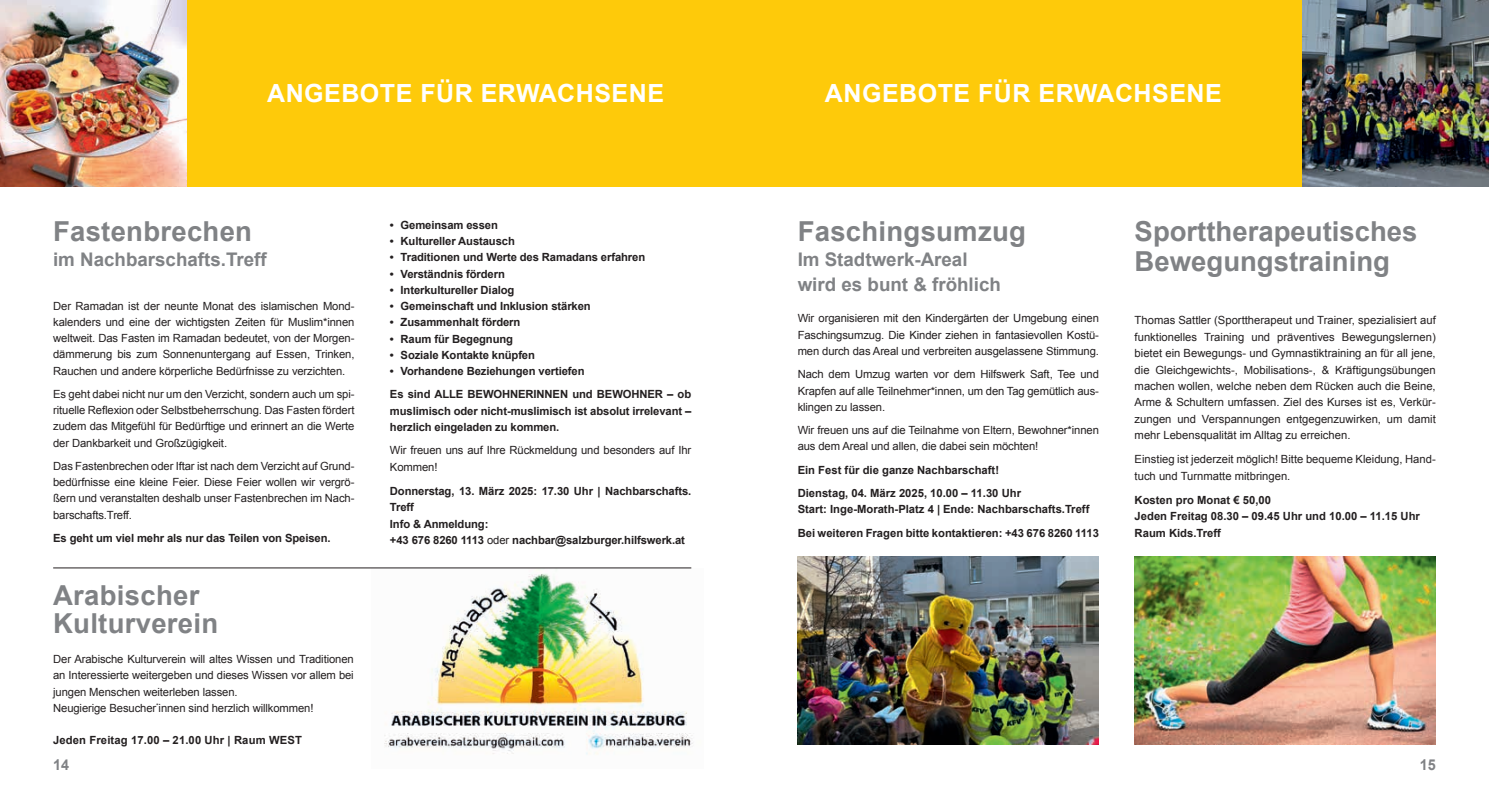
<style>
.page{position:relative;width:1489px;height:787px;background:#fff}
.page>*{position:absolute;margin:0;border:0;box-sizing:border-box;transform-origin:0 0}
.t1{font:700 27.5px/30px "Arial";letter-spacing:.01em;color:#808285}
.t2{font:700 25px "Arial";letter-spacing:.02em;color:#fff}
.t3{font:700 18.75px/25px "Arial";color:#808285}
.t4{font:700 15px "Arial";color:#808285;scale:.96 1}
.t5{font:11.25px/16.2px "Arial";letter-spacing:-.01em;color:#231f20;text-align:justify}
.t6{font:700 11.25px/16.2px "Arial";letter-spacing:-.01em;color:#231f20}
.t7{font:700 11.25px "Arial";letter-spacing:.01em;color:#231f20}
.s1{font-weight:400}
</style>
<div class="page">
<div style="left:0;top:0;width:1488px;height:186px;background:#feca0a"></div>
<img style="left:1302px;top:0;width:186px;height:186px">
<img style="left:1134px;top:556px;width:301px;height:188px">
<img style="left:797px;top:556px;width:301px;height:188px">
<img style="left:371px;top:568px;width:322px;height:187px">
<hr style="left:53px;top:567px;width:638px;height:1px;background:#231f20">
<img style="left:0;top:0;width:186px;height:186px">
<h2 class="t2" style="left:267px;top:77px;width:398px">ANGEBOTE FÜR ERWACHSENE</h2>
<h2 class="t2" style="left:824px;top:77px;width:398px">ANGEBOTE FÜR ERWACHSENE</h2>
<h1 class="t1" style="left:53px;top:217px;width:200px">Fastenbrechen</h1>
<h3 class="t3" style="left:53px;top:247px;width:215px">im Nachbarschafts.Treff</h3>
<p class="t5" style="left:53px;top:297px;width:303px">Der Ramadan ist der neunte Monat des islamischen Mond&shy;kalenders und eine der wichtigsten Zeiten für Muslim*innen weltweit. Das Fasten im Ramadan bedeutet, von der Morgen&shy;dämmerung bis zum Sonnenuntergang auf Essen, Trinken, Rauchen und andere körperliche Bedürfnisse zu verzichten.</p>
<p class="t5" style="left:53px;top:386px;width:303px">Es geht dabei nicht nur um den Verzicht, sondern auch um spi&shy;rituelle Reflexion oder Selbstbeherrschung. Das Fasten fördert zudem das Mitgefühl für Bedürftige und erinnert an die Werte der Dankbarkeit und Großzügigkeit.</p>
<p class="t5" style="left:53px;top:458px;width:303px">Das Fastenbrechen oder Iftar ist nach dem Verzicht auf Grund&shy;bedürfnisse eine kleine Feier. Diese Feier wollen wir vergrö&shy;ßern und veranstalten deshalb unser Fastenbrechen im Nach&shy;barschafts.Treff.</p>
<p class="t6" style="left:53px;top:530px;width:279px">Es geht um viel mehr als nur das Teilen von Speisen.</p>
<h1 class="t1" style="left:53px;top:583px;width:167px;line-height:27.5px">Arabischer<br>Kulturverein</h1>
<p class="t5" style="left:53px;top:651px;width:302px;text-align:left">Der Arabische Kulturverein will altes Wissen und Traditionen an Interessierte weitergeben und dieses Wissen vor allem bei jungen Menschen weiterleben lassen.<br>Neugierige Besucher<sup>*</sup>innen sind herzlich willkommen!</p>
<p class="t7" style="left:53px;top:733px;width:250px">Jeden Freitag 17.00 – 21.00 Uhr | Raum WEST</p>
<p class="t6" style="left:390px;top:217px;width:109px">• Gemeinsam essen</p>
<p class="t6" style="left:390px;top:233px;width:126px">• Kultureller Austausch</p>
<p class="t6" style="left:390px;top:250px;width:257px">• Traditionen und Werte des Ramadans erfahren</p>
<p class="t6" style="left:390px;top:266px;width:116px">• Verständnis fördern</p>
<p class="t6" style="left:390px;top:282px;width:126px">• Interkultureller Dialog</p>
<p class="t6" style="left:390px;top:298px;width:202px">• Gemeinschaft und Inklusion stärken</p>
<p class="t6" style="left:390px;top:315px;width:132px">• Zusammenhalt fördern</p>
<p class="t6" style="left:390px;top:331px;width:125px">• Raum für Begegnung</p>
<p class="t6" style="left:390px;top:347px;width:146px">• Soziale Kontakte knüpfen</p>
<p class="t6" style="left:390px;top:360px;width:303px;line-height:23.4px">• Vorhandene Beziehungen vertiefen<br>Es sind ALLE BEWOHNERINNEN und BEWOHNER – ob</p>
<p class="t6" style="left:390px;top:403px;width:303px">muslimisch oder nicht-muslimisch ist absolut irrelevant – herzlich eingeladen zu kommen.</p>
<p class="t5" style="left:390px;top:442px;width:303px">Wir freuen uns auf Ihre Rückmeldung und besonders auf Ihr<br>Kommen!</p>
<p class="t6" style="left:390px;top:483px;width:303px">Donnerstag, 13. März 2025: 17.30 Uhr | Nachbarschafts.<br>Treff<br>Info &amp; Anmeldung:<br>+43 676 8260 1113 <span class="s1">oder</span> nachbar@salzburger.hilfswerk.at</p>
<h1 class="t1" style="left:797px;top:217px;width:230px">Faschingsumzug</h1>
<h3 class="t3" style="left:797px;top:247px;width:205px">Im Stadtwerk-Areal wird es bunt &amp; fröhlich</h3>
<p class="t5" style="left:797px;top:310px;width:303px">Wir organisieren mit den Kindergärten der Umgebung einen Faschingsumzug. Die Kinder ziehen in fantasievollen Kostü&shy;men durch das Areal und verbreiten ausgelassene Stimmung.</p>
<p class="t5" style="left:797px;top:366px;width:303px">Nach dem Umzug warten vor dem Hilfswerk Saft, Tee und Krapfen auf alle Teilnehmer*innen, um den Tag gemütlich aus&shy;klingen zu lassen.</p>
<p class="t5" style="left:797px;top:422px;width:303px">Wir freuen uns auf die Teilnahme von Eltern, Bewohner*innen aus dem Areal und allen, die dabei sein möchten!</p>
<p class="t6" style="left:797px;top:458px;width:225px;line-height:23.4px">Ein Fest für die ganze Nachbarschaft!<br>Dienstag, 04. März 2025, 10.00 – 11.30 Uhr</p>
<p class="t6" style="left:797px;top:498px;width:303px;line-height:23.4px">Start: Inge-Morath-Platz 4 | Ende: Nachbarschafts.Treff<br>Bei weiteren Fragen bitte kontaktieren: +43 676 8260 1113</p>
<h1 class="t1" style="left:1134px;top:217px;width:284px">Sporttherapeutisches<br>Bewegungstraining</h1>
<p class="t5" style="left:1134px;top:312px;width:303px">Thomas Sattler (Sporttherapeut und Trainer, spezialisiert auf funktionelles Training und präventives Bewegungslernen) bietet ein Bewegungs- und Gymnastiktraining an für all jene, die Gleichgewichts-, Mobilisations-, &amp; Kräftigungsübungen machen wollen, welche neben dem Rücken auch die Beine, Arme &amp; Schultern umfassen. Ziel des Kurses ist es, Verkür&shy;zungen und Verspannungen entgegenzuwirken, um damit mehr Lebensqualität im Alltag zu erreichen.</p>
<p class="t5" style="left:1134px;top:451px;width:303px">Einstieg ist jederzeit möglich! Bitte bequeme Kleidung, Hand&shy;tuch und Turnmatte mitbringen.</p>
<p class="t6" style="left:1134px;top:492px;width:287px">Kosten pro Monat € 50,00<br>Jeden Freitag 08.30 – 09.45 Uhr und 10.00 – 11.15 Uhr<br>Raum Kids.Treff</p>
<h3 class="t4" style="left:53px;top:754px;width:18px">14</h3>
<h3 class="t4" style="left:1419px;top:754px;width:18px">15</h3>
</div>
